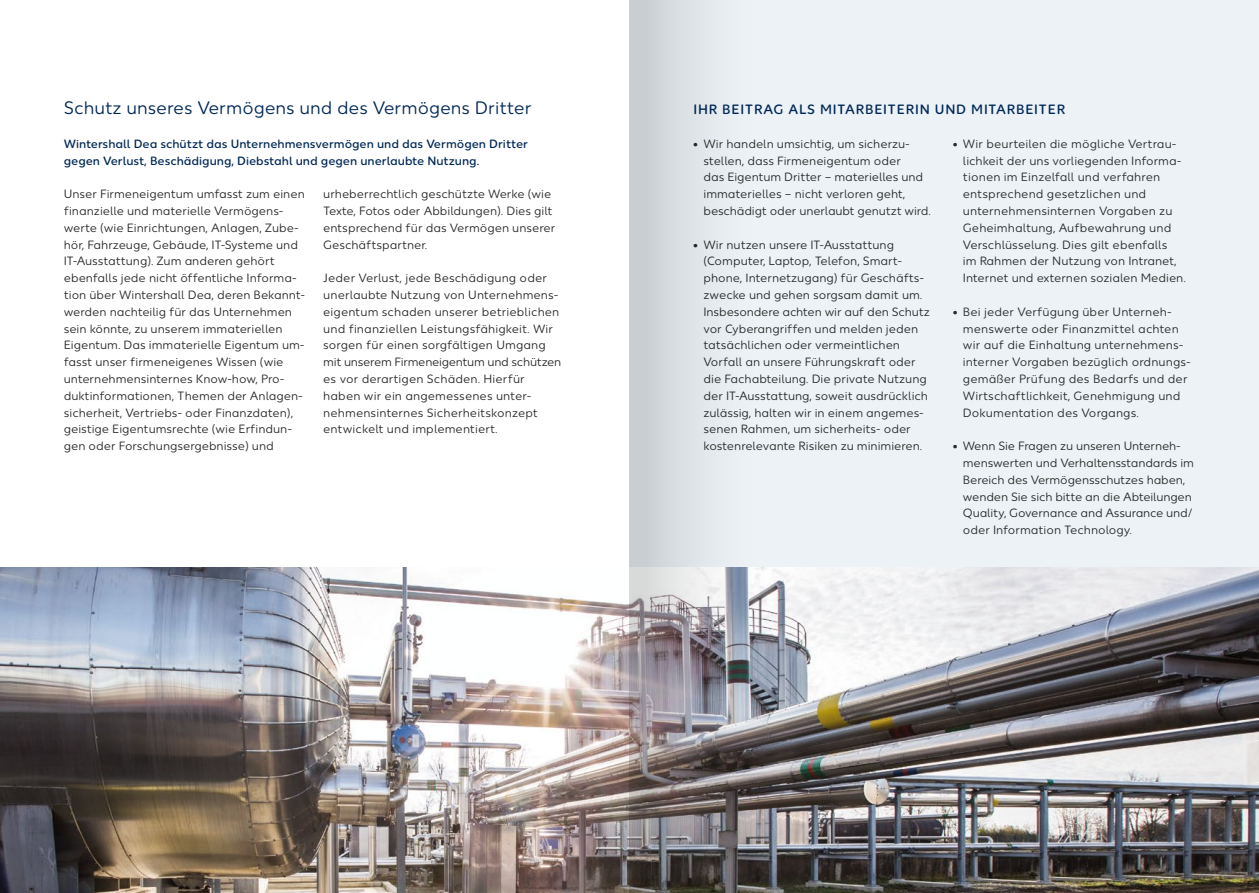
<style>
.page{position:relative;width:1259px;height:893px;background:#fff}
.page>*{position:absolute;margin:0;border:0;box-sizing:border-box;transform-origin:0 0}
.t1{font:18px "Wintershall Dea";color:#002856}
.t2{font:500 13.5px "Wintershall Dea";letter-spacing:.06em;color:#002856}
.t3{font:12px/16.8px "Wintershall Dea";color:#282827}
.t4{font:500 12px/16.8px "Wintershall Dea";color:#002856}
</style>
<div class="page">
<div style="left:629px;top:0;width:630px;height:893px;background:#ecf2f6"></div>
<img style="left:0;top:568px;width:1259px;height:325px">
<svg style="left:629px;top:0;width:145px;height:893px"></svg>
<h1 class="t1" style="left:64px;top:98px;width:469px">Schutz unseres Vermögens und des Vermögens Dritter</h1>
<p class="t4" style="left:64px;top:136px;width:466px">Wintershall Dea schützt das Unternehmensvermögen und das Vermögen Dritter gegen Verlust, Beschädigung, Diebstahl und gegen unerlaubte Nutzung.</p>
<p class="t3" style="left:64px;top:186px;width:243px">Unser Firmeneigentum umfasst zum einen finanzielle und materielle Vermögens&shy;werte (wie Einrichtungen, Anlagen, Zube&shy;hör, Fahrzeuge, Gebäude, IT-Systeme und IT-Ausstattung). Zum anderen gehört ebenfalls jede nicht öffentliche Informa&shy;tion über Wintershall Dea, deren Bekannt&shy;werden nachteilig für das Unternehmen sein könnte, zu unserem immateriellen Eigentum. Das immaterielle Eigentum um&shy;fasst unser firmeneigenes Wissen (wie unternehmensinternes Know-how, Pro&shy;duktinformationen, Themen der Anlagen&shy;sicherheit, Vertriebs- oder Finanzdaten), geistige Eigentumsrechte (wie Erfindun&shy;gen oder Forschungsergebnisse) und</p>
<p class="t3" style="left:323px;top:186px;width:233px">urheberrechtlich geschützte Werke (wie Texte, Fotos oder Abbildungen). Dies gilt entsprechend für das Vermögen unserer Geschäftspartner.</p>
<p class="t3" style="left:323px;top:270px;width:240px">Jeder Verlust, jede Beschädigung oder unerlaubte Nutzung von Unternehmens&shy;eigentum schaden unserer betrieblichen und finanziellen Leistungsfähigkeit. Wir sorgen für einen sorgfältigen Umgang mit unserem Firmeneigentum und schützen es vor derartigen Schäden. Hierfür haben wir ein angemessenes unter&shy;nehmensinternes Sicherheitskonzept entwickelt und implementiert.</p>
<p class="t2" style="left:693px;top:102px;width:373px">IHR BEITRAG ALS MITARBEITERIN UND MITARBEITER</p>
<p class="t3" style="left:703px;top:136px;width:229px;text-indent:-10px">• Wir handeln umsichtig, um sicherzu&shy;stellen, dass Firmeneigentum oder<br>das Eigentum Dritter – materielles und immaterielles – nicht verloren geht, beschädigt oder unerlaubt genutzt wird.</p>
<p class="t3" style="left:703px;top:237px;width:228px;text-indent:-10px">• Wir nutzen unsere IT-Ausstattung (Computer, Laptop, Telefon, Smart&shy;phone, Internetzugang) für Geschäfts&shy;zwecke und gehen sorgsam damit um.<br>Insbesondere achten wir auf den Schutz vor Cyberangriffen und melden jeden tatsächlichen oder vermeintlichen Vorfall an unsere Führungskraft oder die Fachabteilung. Die private Nutzung der IT-Ausstattung, soweit ausdrücklich zulässig, halten wir in einem angemes&shy;senen Rahmen, um sicherheits- oder kostenrelevante Risiken zu minimieren.</p>
<p class="t3" style="left:963px;top:136px;width:224px;text-indent:-10px">• Wir beurteilen die mögliche Vertrau&shy;lichkeit der uns vorliegenden Informa&shy;tionen im Einzelfall und verfahren entsprechend gesetzlichen und unternehmensinternen Vorgaben zu Geheimhaltung, Aufbewahrung und Verschlüsselung. Dies gilt ebenfalls<br>im Rahmen der Nutzung von Intranet, Internet und externen sozialen Medien.</p>
<p class="t3" style="left:963px;top:304px;width:229px;text-indent:-10px">• Bei jeder Verfügung über Unterneh&shy;menswerte oder Finanzmittel achten wir auf die Einhaltung unternehmens&shy;interner Vorgaben bezüglich ordnungs&shy;gemäßer Prüfung des Bedarfs und der Wirtschaftlichkeit, Genehmigung und Dokumentation des Vorgangs.</p>
<p class="t3" style="left:963px;top:438px;width:233px;text-indent:-10px">• Wenn Sie Fragen zu unseren Unterneh&shy;menswerten und Verhaltensstandards im Bereich des Vermögensschutzes haben, wenden Sie sich bitte an die Abteilungen Quality, Governance and Assurance und/ oder Information Technology.</p>
</div>
